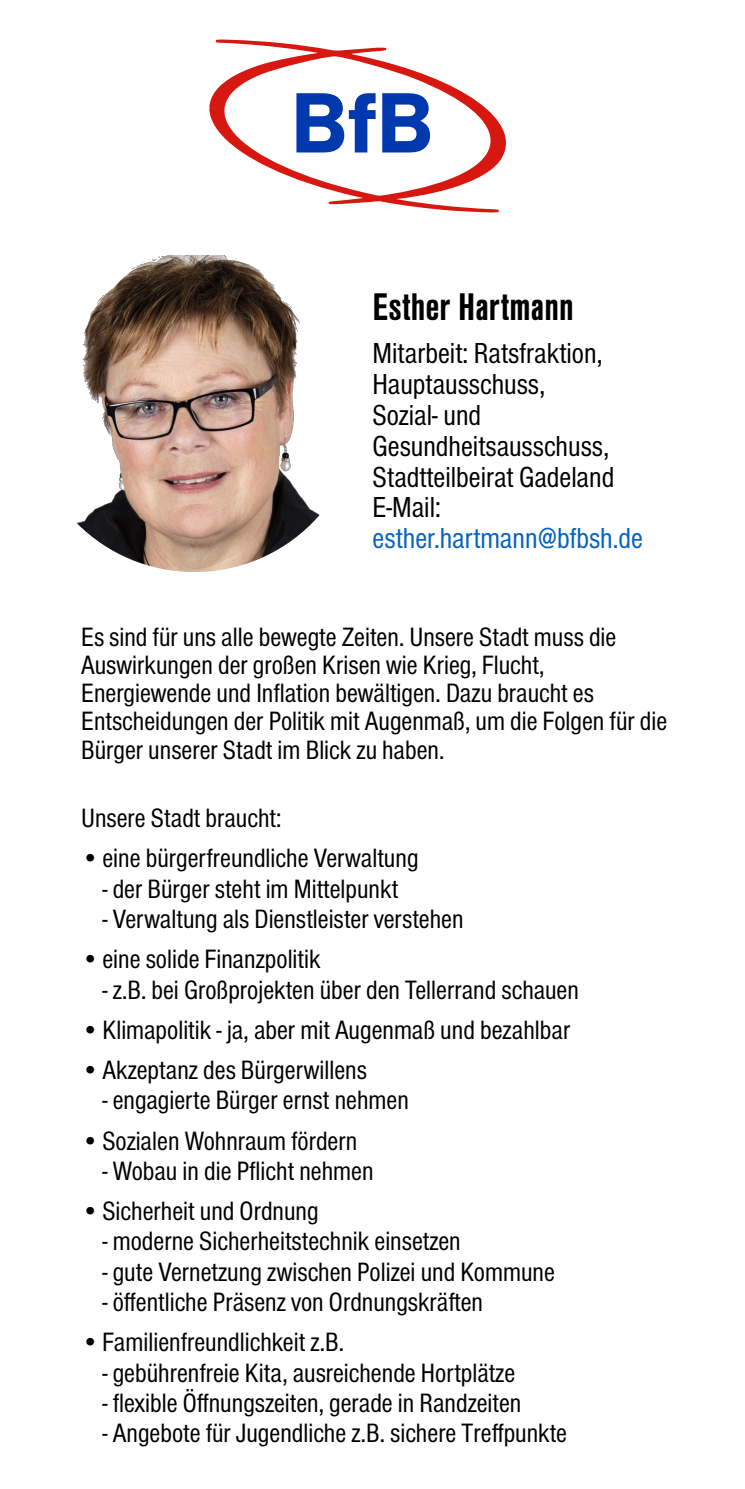
<style>
.page{position:relative;width:745px;height:1489px;background:#fff}
.page>*{position:absolute;margin:0;border:0;box-sizing:border-box;transform-origin:0 0}
.t1{font:700 88.75px "Sans Pro";color:#0039ad}
.t2{font:700 40px "Sans Pro Cd";color:#000}
.t3{font:30px/30.8px "Sans Pro Cd";color:#000}
.t4{font:30px "Sans Pro Cd";color:#0462c1}
.t5{font:27.5px/28.2px "Sans Pro Cd";color:#000}
</style>
<div class="page">
<img style="left:77px;top:256px;width:243px;height:316px">
<div style="left:273px;top:18px;width:266px;height:243px;background:#fff"></div>
<svg style="left:209px;top:39px;width:297px;height:173px"></svg>
<h1 class="t1" style="left:290px;top:93px;width:145px">BfB</h1>
<h2 class="t2" style="left:372px;top:293px;width:203px">Esther Hartmann</h2>
<p class="t3" style="left:372px;top:340px;width:243px">Mitarbeit: Ratsfraktion,<br>Hauptausschuss,<br>Sozial- und<br>Gesundheitsausschuss,<br>Stadtteilbeirat Gadeland<br>E-Mail:</p>
<p class="t4" style="left:372px;top:528px;width:272px">esther.hartmann@bfbsh.de</p>
<p class="t5" style="left:81px;top:624px;width:587px">Es sind für uns alle bewegte Zeiten. Unsere Stadt muss die Auswirkungen der großen Krisen wie Krieg, Flucht, Energiewende und Inflation bewältigen. Dazu braucht es Entscheidungen der Politik mit Augenmaß, um die Folgen für die Bürger unserer Stadt im Blick zu haben.</p>
<p class="t5" style="left:81px;top:806px;width:201px">Unsere Stadt braucht:</p>
<p class="t5" style="left:81px;top:846px;width:339px">•eine bürgerfreundliche Verwaltung</p>
<p class="t5" style="left:102px;top:876px;width:297px">- der Bürger steht im Mittelpunkt</p>
<p class="t5" style="left:102px;top:906px;width:362px">- Verwaltung als Dienstleister verstehen</p>
<p class="t5" style="left:81px;top:947px;width:241px">•eine solide Finanzpolitik</p>
<p class="t5" style="left:102px;top:977px;width:477px">- z.B. bei Großprojekten über den Tellerrand schauen</p>
<p class="t5" style="left:81px;top:1017px;width:490px">•Klimapolitik - ja, aber mit Augenmaß und bezahlbar</p>
<p class="t5" style="left:81px;top:1057px;width:287px">•Akzeptanz des Bürgerwillens</p>
<p class="t5" style="left:102px;top:1088px;width:308px">- engagierte Bürger ernst nehmen</p>
<p class="t5" style="left:81px;top:1128px;width:277px">•Sozialen Wohnraum fördern</p>
<p class="t5" style="left:102px;top:1158px;width:272px">- Wobau in die Pflicht nehmen</p>
<p class="t5" style="left:81px;top:1198px;width:239px">•Sicherheit und Ordnung</p>
<p class="t5" style="left:102px;top:1229px;width:359px">- moderne Sicherheitstechnik einsetzen</p>
<p class="t5" style="left:102px;top:1259px;width:453px">- gute Vernetzung zwischen Polizei und Kommune</p>
<p class="t5" style="left:102px;top:1289px;width:382px">- öffentliche Präsenz von Ordnungskräften</p>
<p class="t5" style="left:81px;top:1329px;width:264px">•Familienfreundlichkeit z.B.</p>
<p class="t5" style="left:102px;top:1360px;width:414px">- gebührenfreie Kita, ausreichende Hortplätze</p>
<p class="t5" style="left:102px;top:1390px;width:420px">- flexible Öffnungszeiten, gerade in Randzeiten</p>
<p class="t5" style="left:102px;top:1420px;width:466px">- Angebote für Jugendliche z.B. sichere Treffpunkte</p>
</div>
